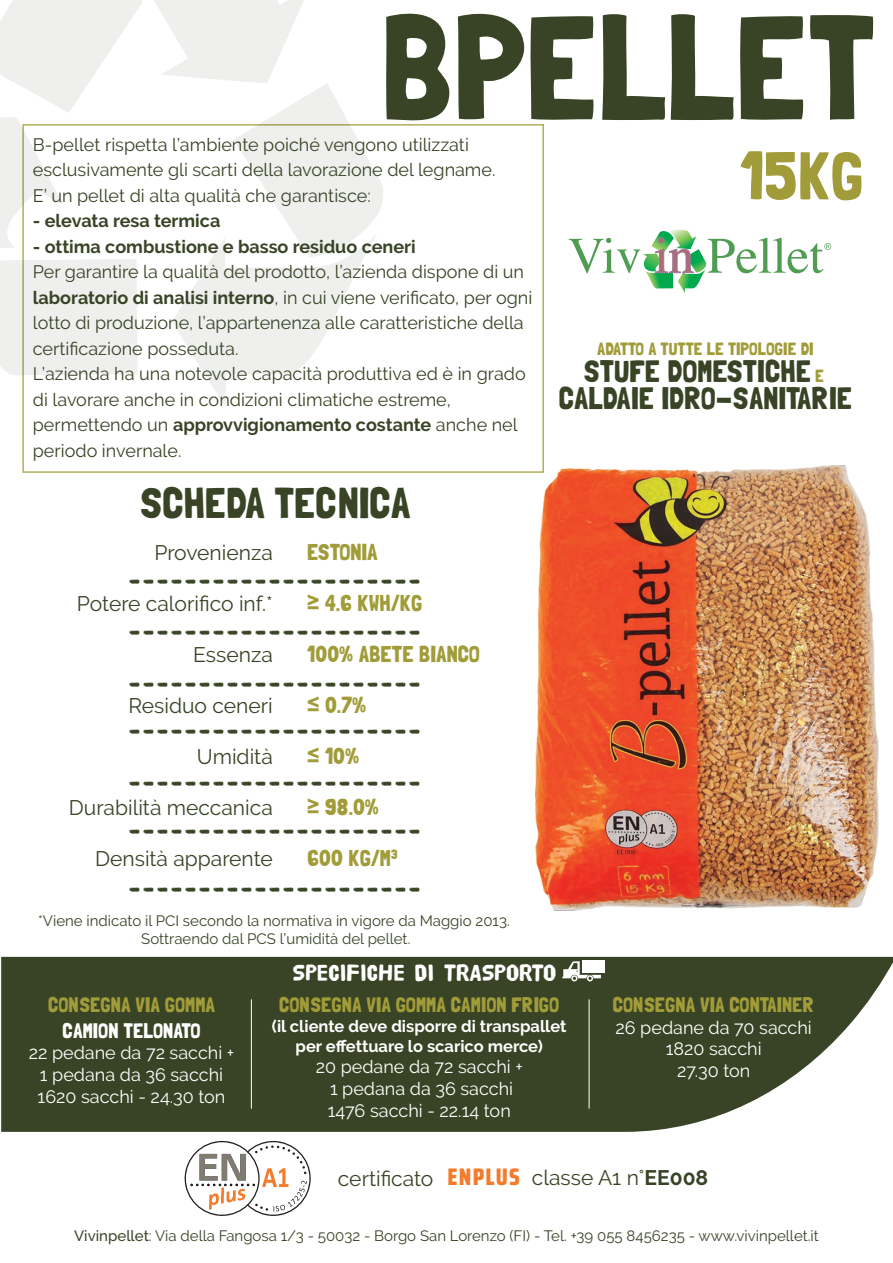
<style>
.page{position:relative;width:893px;height:1263px;background:#fff}
.page>*{position:absolute;margin:0;border:0;box-sizing:border-box;transform-origin:0 0}
.t1{font:148.2px "Londrina Solid";color:#384425}
.t2{font:67.5px "Londrina Solid";color:#a19c39}
.t3{font:43.05px "Londrina Solid";color:#384425}
.t4{font:31.5px/51.4px "HVD Poster";color:#384425}
.t5{font:31.05px/26.7px "Londrina Solid";color:#384425;text-align:center}
.t6{font:24px "HVD Poster Clean";color:#fff}
.t7{font:22.95px "Londrina Solid";color:#a19c39}
.t8{font:21px "Raleway";color:#384425}
.t9{font:21px "Londrina Solid";color:#a19c39}
.t10{font:21px "Londrina Solid";color:#fff}
.t11{font:18px/25.5px "Raleway";color:#384425}
.t12{font:18px/21.6px "Raleway";color:#fff;text-align:center}
.t13{font:700 18px "Raleway";color:#384425}
.t14{font:17.85px "Londrina Solid";color:#a19c39}
.t15{font:700 16.5px/19.8px "Raleway";color:#fff;text-align:center}
.t16{font:15px/18px "Raleway";color:#384425;text-align:center}
.s1{font-weight:700}
.s2{font-family:"Impact"}
.s3{font-size:17.85px;color:#a19c39}
.s4{font-family:"Saira Condensed";font-weight:800;font-size:24px;color:#f47b2c}
.s5{font-weight:500}
</style>
<div class="page">
<svg style="left:0;top:0;width:383px;height:407px"></svg>
<svg style="left:569px;top:230px;width:262px;height:63px"></svg>
<svg style="left:185px;top:1141px;width:126px;height:75px"></svg>
<div style="left:22px;top:124px;width:522px;height:349px;border:2px solid #a19f39"></div>
<img style="left:525px;top:407px;width:368px;height:550px">
<svg style="left:1px;top:957px;width:892px;height:175px;background:#4a5539"></svg>
<svg style="left:562px;top:961px;width:39px;height:20px"></svg>
<div style="left:582px;top:960px;width:23px;height:13px;background:#fff"></div>
<hr style="left:251px;top:999px;width:1px;height:110px;background:#fff">
<hr style="left:589px;top:999px;width:1px;height:110px;background:#fff">
<img style="left:0;top:348px;width:152px;height:673px">
<h1 class="t1" style="left:381px;top:-19px;width:496px">BPELLET</h1>
<p class="t11" style="left:33px;top:132px;width:464px">B-pellet rispetta l’ambiente poiché vengono utilizzati esclusivamente gli scarti della lavorazione del legname.<br>E’ un pellet di alta qualità che garantisce:</p>
<p class="t13" style="left:33px;top:211px;width:189px">- elevata resa termica</p>
<p class="t13" style="left:33px;top:236px;width:384px">- ottima combustione e basso residuo ceneri</p>
<p class="t11" style="left:33px;top:259px;width:501px">Per garantire la qualità del prodotto, l’azienda dispone di un <span class="s1">laboratorio di analisi interno</span>, in cui viene verificato, per ogni lotto di produzione, l’appartenenza alle caratteristiche della certificazione posseduta.<br>L’azienda ha una notevole capacità produttiva ed è in grado di lavorare anche in condizioni climatiche estreme, permettendo un <span class="s1">approvvigionamento costante</span> anche nel periodo invernale.</p>
<h3 class="t3" style="left:139px;top:478px;width:274px">SCHEDA TECNICA</h3>
<p class="t8" style="left:154px;top:541px;width:120px">Provenienza</p>
<p class="t8" style="left:77px;top:592px;width:197px">Potere calorifico inf.*</p>
<p class="t8" style="left:193px;top:643px;width:81px">Essenza</p>
<p class="t8" style="left:128px;top:694px;width:146px">Residuo ceneri</p>
<p class="t8" style="left:197px;top:745px;width:77px">Umidità</p>
<p class="t8" style="left:69px;top:795px;width:205px">Durabilità meccanica</p>
<p class="t8" style="left:95px;top:846px;width:179px">Densità apparente</p>
<p class="t7" style="left:307px;top:539px;width:72px">ESTONIA</p>
<p class="t7" style="left:307px;top:590px;width:116px"><span class="s2">≥</span> 4.6 KWH/KG</p>
<p class="t7" style="left:307px;top:641px;width:174px">100% ABETE BIANCO</p>
<p class="t7" style="left:307px;top:692px;width:61px"><span class="s2">≤</span> 0.7%</p>
<p class="t7" style="left:307px;top:743px;width:53px"><span class="s2">≤</span> 10%</p>
<p class="t7" style="left:307px;top:794px;width:73px"><span class="s2">≥</span> 98.0%</p>
<p class="t7" style="left:307px;top:845px;width:92px">600 KG/M<sup>3</sup></p>
<h3 class="t4" style="left:128px;top:555px;width:295px;text-align:justify">--------------------- --------------------- ---------------------</h3>
<h3 class="t4" style="left:128px;top:705px;width:295px;line-height:52.1px">--------------------- ---------------------</h3>
<h3 class="t4" style="left:128px;top:802px;width:295px;line-height:57.4px">--------------------- ---------------------</h3>
<h2 class="t2" style="left:740px;top:136px;width:125px">15KG</h2>
<p class="t14" style="left:597px;top:339px;width:218px">ADATTO A TUTTE LE TIPOLOGIE DI</p>
<h3 class="t5" style="left:559px;top:357px;width:295px">STUFE DOMESTICHE <span class="s3">E<br></span>CALDAIE IDRO-SANITARIE</h3>
<p class="t16" style="left:38px;top:911px;width:473px">*Viene indicato il PCI secondo la normativa in vigore da Maggio 2013.<br>Sottraendo dal PCS l’umidità del pellet.</p>
<h3 class="t6" style="left:293px;top:962px;width:265px">SPECIFICHE DI TRASPORTO</h3>
<p class="t9" style="left:48px;top:992px;width:168px">CONSEGNA VIA GOMMA</p>
<p class="t10" style="left:63px;top:1018px;width:139px">CAMION TELONATO</p>
<p class="t12" style="left:29px;top:1042px;width:207px">22 pedane da 72 sacchi +<br>1 pedana da 36 sacchi<br>1620 sacchi - 24.30 ton</p>
<p class="t9" style="left:279px;top:992px;width:282px">CONSEGNA VIA GOMMA CAMION FRIGO</p>
<p class="t15" style="left:272px;top:1016px;width:296px">(il cliente deve disporre di transpallet per effettuare lo scarico merce)</p>
<p class="t12" style="left:316px;top:1056px;width:209px">20 pedane da 72 sacchi +<br>1 pedana da 36 sacchi<br>1476 sacchi - 22.14 ton</p>
<p class="t9" style="left:613px;top:992px;width:203px">CONSEGNA VIA CONTAINER</p>
<p class="t12" style="left:615px;top:1017px;width:198px">26 pedane da 70 sacchi<br>1820 sacchi<br>27.30 ton</p>
<p class="t8" style="left:338px;top:1166px;width:372px">certificato <span class="s4">ENPLUS</span> classe A1 n°<span class="s1">EE008</span></p>
<p class="t16" style="left:74px;top:1226px;width:746px"><span class="s5">Vivinpellet</span>: Via della Fangosa 1/3 - 50032 - Borgo San Lorenzo (FI) - Tel. +39 055 8456235 - www.vivinpellet.it</p>
</div>
